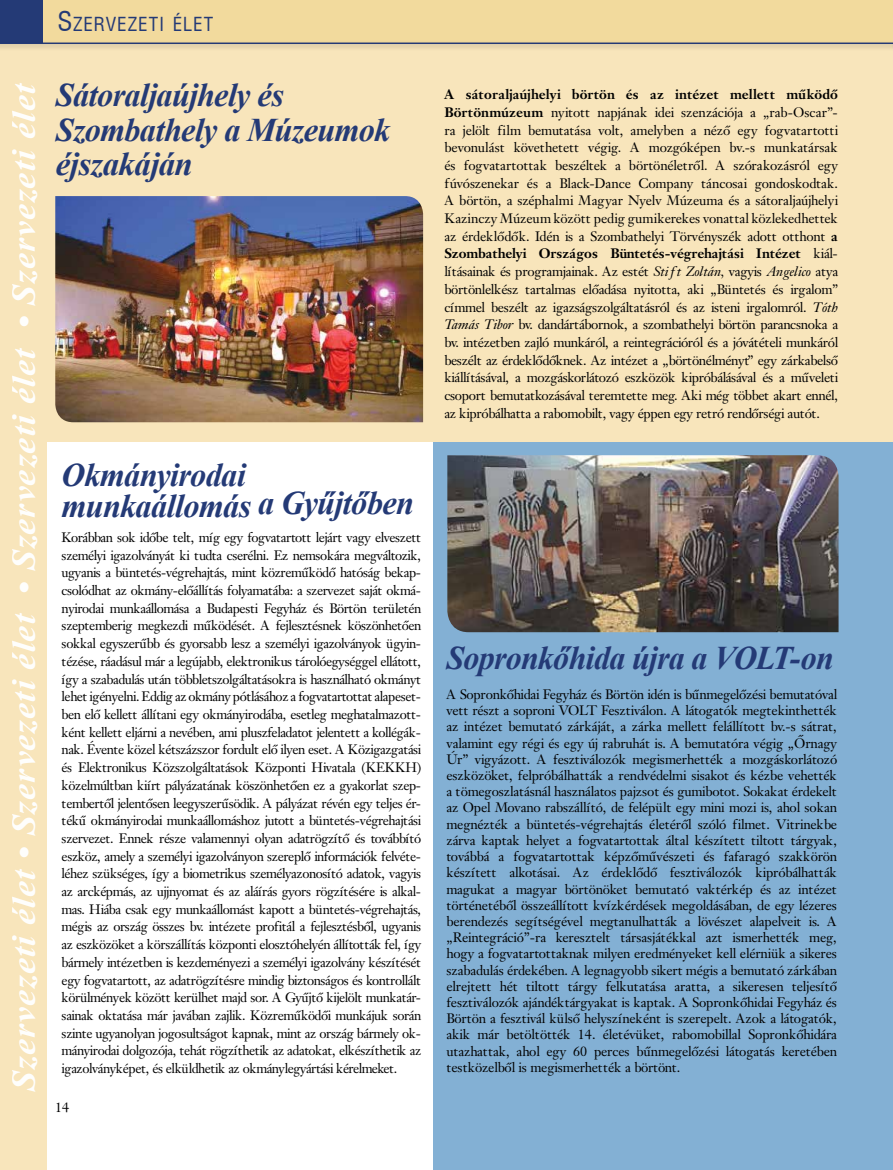
<style>
.page{position:relative;width:893px;height:1170px;background:#fff}
.page>*{position:absolute;margin:0;border:0;box-sizing:border-box;transform-origin:0 0}
.t1{font:italic 700 33px/34.5px "Times New Roman";letter-spacing:-.025em;color:#243a76}
.t2{font:italic 700 33px "Times New Roman";letter-spacing:.03em;color:#fff;scale:1.09 1}
.t3{font:18.9px "Switzerland Condensed";color:#243a76}
.t4{font:13.5px/17.7px "Janson Text PFL";letter-spacing:-.005em;color:#000;text-align:justify}
.s1{font-size:27px}
.s2{font-weight:700}
.s3{font-style:italic}
</style>
<div class="page">
<div style="left:0;top:44px;width:892px;height:1125px;background:#f8e5bb"></div>
<div style="left:47px;top:442px;width:387px;height:727px;background:#fff"></div>
<div style="left:34px;top:0;width:859px;height:43px;background:#f2da9d"></div>
<div style="left:0;top:0;width:43px;height:43px;background:#243a76"></div>
<div style="left:0;top:40px;width:893px;height:11px;background:#000;opacity:.29"></div>
<hr style="left:0;top:43px;width:893px;height:1px;background:#243a76">
<img style="left:55px;top:196px;width:368px;height:226px">
<div style="left:434px;top:442px;width:459px;height:727px;background:#83b0d4"></div>
<img style="left:447px;top:455px;width:391px;height:177px">
<svg style="left:891px;top:40px;width:2px;height:11px"></svg>
<h2 class="t3" style="left:57px;top:12px;width:27px"><span class="s1">S</span>ZERVEZETI</h2>
<h2 class="t3" style="left:173px;top:12px;width:31px">ÉLET</h2>
<h1 class="t2" style="left:1px;top:1090px;width:926px;rotate:-90deg">Szervezeti élet • Szervezeti élet • Szervezeti élet • Szervezeti élet</h1>
<h1 class="t1" style="left:56px;top:77px;width:336px">Sátoraljaújhely és<br>Szombathely a Múzeumok éjszakáján</h1>
<p class="t4" style="left:444px;top:85px;width:395px"><span class="s2">A sátoraljaújhelyi börtön és az intézet mellett működő Börtönmúzeum</span> nyitott napjának idei szenzációja a „rab-Oscar”- ra jelölt film bemutatása volt, amelyben a néző egy fogvatartotti bevonulást követhetett végig. A mozgóképen bv.-s munkatársak és fogvatartottak beszéltek a börtönéletről. A szórakozásról egy fúvószenekar és a Black-Dance Company táncosai gondoskodtak.<br>A börtön, a széphalmi Magyar Nyelv Múzeuma és a sátoraljaújhelyi Kazinczy Múzeum között pedig gumikerekes vonattal közlekedhettek az érdeklődők. Idén is a Szombathelyi Törvényszék adott otthont <span class="s2">a Szombathelyi Országos Büntetés-végrehajtási Intézet</span> kiál&shy;lításainak és programjainak. Az estét <span class="s3">Stift Zoltán,</span> vagyis <span class="s3">Angelico</span> atya börtönlelkész tartalmas előadása nyitotta, aki „Büntetés és irgalom” címmel beszélt az igazságszolgáltatásról és az isteni irgalomról. <span class="s3">Tóth Tamás Tibor</span> bv. dandártábornok, a szombathelyi börtön parancsnoka a bv. intézetben zajló munkáról, a reintegrációról és a jóvátételi munkáról beszélt az érdeklődőknek. Az intézet a „börtönélményt” egy zárkabelső kiállításával, a mozgáskorlátozó eszközök kipróbálásával és a műveleti csoport bemutatkozásával teremtette meg. Aki még többet akart ennél, az kipróbálhatta a rabomobilt, vagy éppen egy retró rendőrségi autót.</p>
<h1 class="t1" style="left:62px;top:458px;width:354px;line-height:31.5px">Okmányirodai munkaállomás a Gyűjtőben</h1>
<p class="t4" style="left:62px;top:528px;width:361px">Korábban sok időbe telt, míg egy fogvatartott lejárt vagy elveszett személyi igazolványát ki tudta cserélni. Ez nemsokára megváltozik, ugyanis a büntetés-végrehajtás, mint közreműködő hatóság bekap&shy;csolódhat az okmány-előállítás folyamatába: a szervezet saját okmá&shy;nyirodai munkaállomása a Budapesti Fegyház és Börtön területén szeptemberig megkezdi működését. A fejlesztésnek köszönhetően sokkal egyszerűbb és gyorsabb lesz a személyi igazolványok ügyin&shy;tézése, ráadásul már a legújabb, elektronikus tárolóegységgel ellátott, így a szabadulás után többletszolgáltatásokra is használható okmányt lehet igényelni. Eddig az okmány pótlásához a fogvatartottat alapeset&shy;ben elő kellett állítani egy okmányirodába, esetleg meghatalmazott&shy;ként kellett eljárni a nevében, ami pluszfeladatot jelentett a kollégák&shy;nak. Évente közel kétszázszor fordult elő ilyen eset. A Közigazgatási és Elektronikus Közszolgáltatások Központi Hivatala (KEKKH) közelmúltban kiírt pályázatának köszönhetően ez a gyakorlat szep&shy;tembertől jelentősen leegyszerűsödik. A pályázat révén egy teljes ér&shy;tékű okmányirodai munkaállomáshoz jutott a büntetés-végrehajtási szervezet. Ennek része valamennyi olyan adatrögzítő és továbbító eszköz, amely a személyi igazolványon szereplő információk felvéte&shy;léhez szükséges, így a biometrikus személyazonosító adatok, vagyis az arcképmás, az ujjnyomat és az aláírás gyors rögzítésére is alkal&shy;mas. Hiába csak egy munkaállomást kapott a büntetés-végrehajtás, mégis az ország összes bv. intézete profitál a fejlesztésből, ugyanis az eszközöket a körszállítás központi elosztóhelyén állították fel, így bármely intézetben is kezdeményezi a személyi igazolvány készítését egy fogvatartott, az adatrögzítésre mindig biztonságos és kontrollált körülmények között kerülhet majd sor. A Gyűjtő kijelölt munkatár&shy;sainak oktatása már javában zajlik. Közreműködői munkájuk során szinte ugyanolyan jogosultságot kapnak, mint az ország bármely ok&shy;mányirodai dolgozója, tehát rögzíthetik az adatokat, elkészíthetik az igazolványképet, és elküldhetik az okmánylegyártási kérelmeket.</p>
<p class="t4" style="left:55px;top:1098px;width:15px">14</p>
<h1 class="t1" style="left:446px;top:640px;width:389px">Sopronkőhida újra a VOLT-on</h1>
<p class="t4" style="left:446px;top:686px;width:392px;line-height:16.2px">A Sopronkőhidai Fegyház és Börtön idén is bűnmegelőzési bemutatóval vett részt a soproni VOLT Fesztiválon. A látogatók megtekinthették az intézet bemutató zárkáját, a zárka mellett felállított bv.-s sátrat, valamint egy régi és egy új rabruhát is. A bemutatóra végig „Őrnagy Úr” vigyázott. A fesztiválozók megismerhették a mozgáskorlátozó eszközöket, felpróbálhatták a rendvédelmi sisakot és kézbe vehették a tömegoszlatásnál használatos pajzsot és gumibotot. Sokakat érdekelt az Opel Movano rabszállító, de felépült egy mini mozi is, ahol sokan megnézték a büntetés-végrehajtás életéről szóló filmet. Vitrinekbe zárva kaptak helyet a fogvatartottak által készített tiltott tárgyak, továbbá a fogvatartottak képzőművészeti és fafaragó szakkörön készített alkotásai. Az érdeklődő fesztiválozók kipróbálhatták magukat a magyar börtönöket bemutató vaktérkép és az intézet történetéből összeállított kvízkérdések megoldásában, de egy lézeres berendezés segítségével megtanulhatták a lövészet alapelveit is. A „Reintegráció”-ra keresztelt társasjátékkal azt ismerhették meg, hogy a fogvatartottaknak milyen eredményeket kell elérniük a sikeres szabadulás érdekében. A legnagyobb sikert mégis a bemutató zárkában elrejtett hét tiltott tárgy felkutatása aratta, a sikeresen teljesítő fesztiválozók ajándéktárgyakat is kaptak. A Sopronkőhidai Fegyház és Börtön a fesztivál külső helyszíneként is szerepelt. Azok a látogatók, akik már betöltötték 14. életévüket, rabomobillal Sopronkőhidára utazhattak, ahol egy 60 perces bűnmegelőzési látogatás keretében testközelből is megismerhették a börtönt.</p>
</div>
